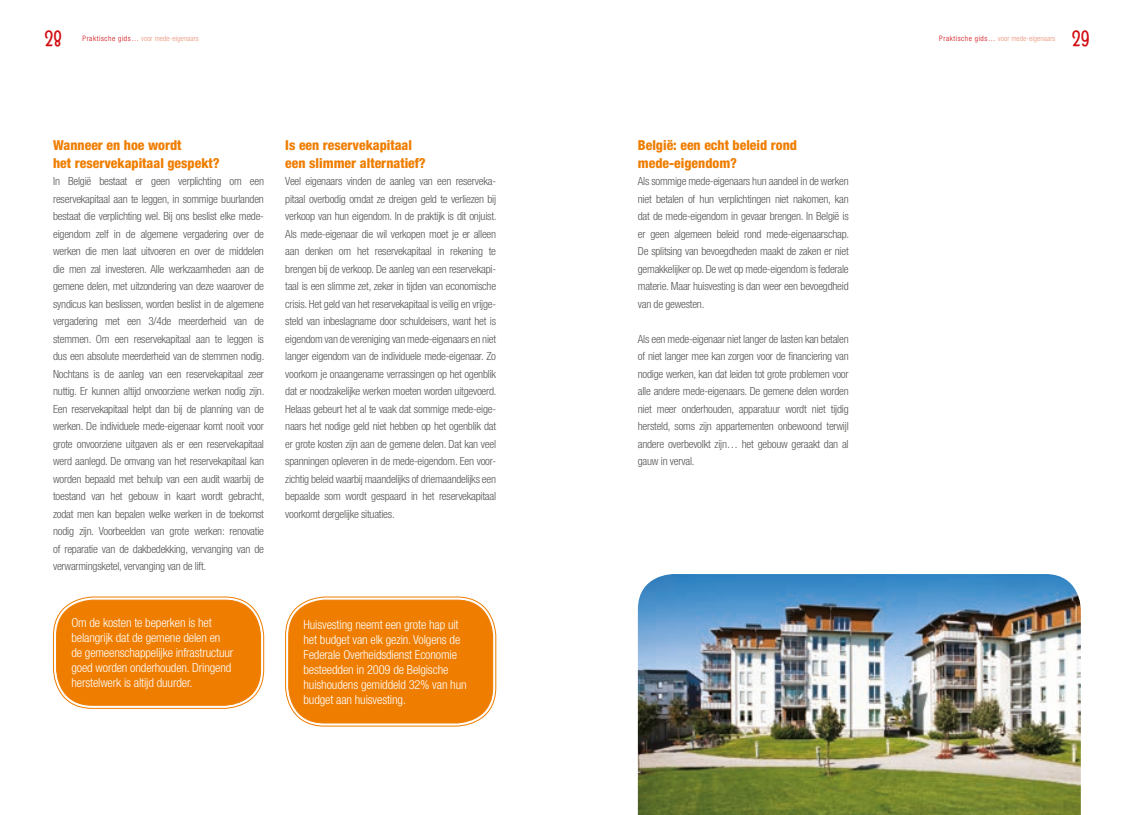
<style>
.page{position:relative;width:1134px;height:815px;background:#fff}
.page>*{position:absolute;margin:0;border:0;box-sizing:border-box;transform-origin:0 0}
.t1{font:22.5px "Grand Hotel";color:#d20b11}
.t2{font:800 condensed 13.75px/17.5px "Helvetica Neue LT Std";color:#ef7d00}
.t3{font:300 condensed 12.5px/15px "Helvetica Neue LT Std";letter-spacing:-.01em;color:#fff}
.t4{font:300 condensed 11.25px/17.5px "Helvetica Neue LT Std";letter-spacing:-.02em;color:#575756;text-align:justify}
.t5{font:300 condensed 7.5px "Helvetica Neue LT Std";letter-spacing:.01em;color:#eb9578}
.s1{color:#d20b11}
</style>
<div class="page">
<div style="left:53px;top:597px;width:211px;height:112px;border:1px solid #ef7d00;border-radius:39px"></div>
<svg style="left:56px;top:600px;width:205px;height:106px;background:#ef820b"></svg>
<div style="left:285px;top:597px;width:211px;height:129px;border:1px solid #ef7d00;border-radius:39px"></div>
<div style="left:288px;top:600px;width:205px;height:124px;background:#ef7d00"></div>
<img style="left:638px;top:574px;width:443px;height:241px">
<h1 class="t1" style="left:44px;top:25px;width:19px">28</h1>
<h1 class="t1" style="left:1072px;top:25px;width:19px">29</h1>
<p class="t5" style="left:83px;top:34px;width:118px"><span class="s1">Praktische gids…</span> voor mede-eigenaars</p>
<p class="t5" style="left:939px;top:34px;width:118px"><span class="s1">Praktische gids…</span> voor mede-eigenaars</p>
<p class="t2" style="left:53px;top:136px;width:168px">Wanneer en hoe wordt<br>het reservekapitaal gespekt?</p>
<p class="t4" style="left:53px;top:172px;width:213px">In België bestaat er geen verplichting om een reservekapitaal aan te leggen, in sommige buurlanden bestaat die verplichting wel. Bij ons beslist elke mede&shy;eigendom zelf in de algemene vergadering over de werken die men laat uitvoeren en over de middelen die men zal investeren. Alle werkzaamheden aan de gemene delen, met uitzondering van deze waarover de syndicus kan beslissen, worden beslist in de algemene vergadering met een 3/4de meerderheid van de stemmen. Om een reservekapitaal aan te leggen is dus een absolute meerderheid van de stemmen nodig.<br>Nochtans is de aanleg van een reservekapitaal zeer nuttig. Er kunnen altijd onvoorziene werken nodig zijn.<br>Een reservekapitaal helpt dan bij de planning van de werken. De individuele mede-eigenaar komt nooit voor grote onvoorziene uitgaven als er een reservekapitaal werd aanlegd. De omvang van het reservekapitaal kan worden bepaald met behulp van een audit waarbij de toestand van het gebouw in kaart wordt gebracht, zodat men kan bepalen welke werken in de toekomst nodig zijn. Voorbeelden van grote werken: renovatie of reparatie van de dakbedekking, vervanging van de verwarmingsketel, vervanging van de lift.</p>
<p class="t2" style="left:285px;top:136px;width:142px">Is een reservekapitaal een slimmer alternatief?</p>
<p class="t4" style="left:285px;top:172px;width:213px">Veel eigenaars vinden de aanleg van een reserveka&shy;pitaal overbodig omdat ze dreigen geld te verliezen bij verkoop van hun eigendom. In de praktijk is dit onjuist.<br>Als mede-eigenaar die wil verkopen moet je er alleen aan denken om het reservekapitaal in rekening te brengen bij de verkoop. De aanleg van een reservekapi&shy;taal is een slimme zet, zeker in tijden van economische crisis. Het geld van het reservekapitaal is veilig en vrijge&shy;steld van inbeslagname door schuldeisers, want het is eigendom van de vereniging van mede-eigenaars en niet langer eigendom van de individuele mede-eigenaar. Zo voorkom je onaangename verrassingen op het ogenblik dat er noodzakelijke werken moeten worden uitgevoerd.<br>Helaas gebeurt het al te vaak dat sommige mede-eige&shy;naars het nodige geld niet hebben op het ogenblik dat er grote kosten zijn aan de gemene delen. Dat kan veel spanningen opleveren in de mede-eigendom. Een voor&shy;zichtig beleid waarbij maandelijks of driemaandelijks een bepaalde som wordt gespaard in het reservekapitaal voorkomt dergelijke situaties.</p>
<p class="t3" style="left:71px;top:615px;width:163px">Om de kosten te beperken is het belangrijk dat de gemene delen en de gemeenschappelijke infrastructuur goed worden onderhouden. Dringend herstelwerk is altijd duurder.</p>
<p class="t3" style="left:303px;top:616px;width:165px">Huisvesting neemt een grote hap uit het budget van elk gezin. Volgens de Federale Overheidsdienst Economie besteedden in 2009 de Belgische huishoudens gemiddeld 32% van hun budget aan huisvesting.</p>
<p class="t2" style="left:638px;top:136px;width:161px">België: een echt beleid rond mede-eigendom?</p>
<p class="t4" style="left:638px;top:172px;width:213px">Als sommige mede-eigenaars hun aandeel in de werken niet betalen of hun verplichtingen niet nakomen, kan dat de mede-eigendom in gevaar brengen. In België is er geen algemeen beleid rond mede-eigenaarschap.<br>De splitsing van bevoegdheden maakt de zaken er niet gemakkelijker op. De wet op mede-eigendom is federale materie. Maar huisvesting is dan weer een bevoegdheid van de gewesten.</p>
<p class="t4" style="left:638px;top:330px;width:212px">Als een mede-eigenaar niet langer de lasten kan betalen of niet langer mee kan zorgen voor de financiering van nodige werken, kan dat leiden tot grote problemen voor alle andere mede-eigenaars. De gemene delen worden niet meer onderhouden, apparatuur wordt niet tijdig hersteld, soms zijn appartementen onbewoond terwijl andere overbevolkt zijn… het gebouw geraakt dan al gauw in verval.</p>
</div>
